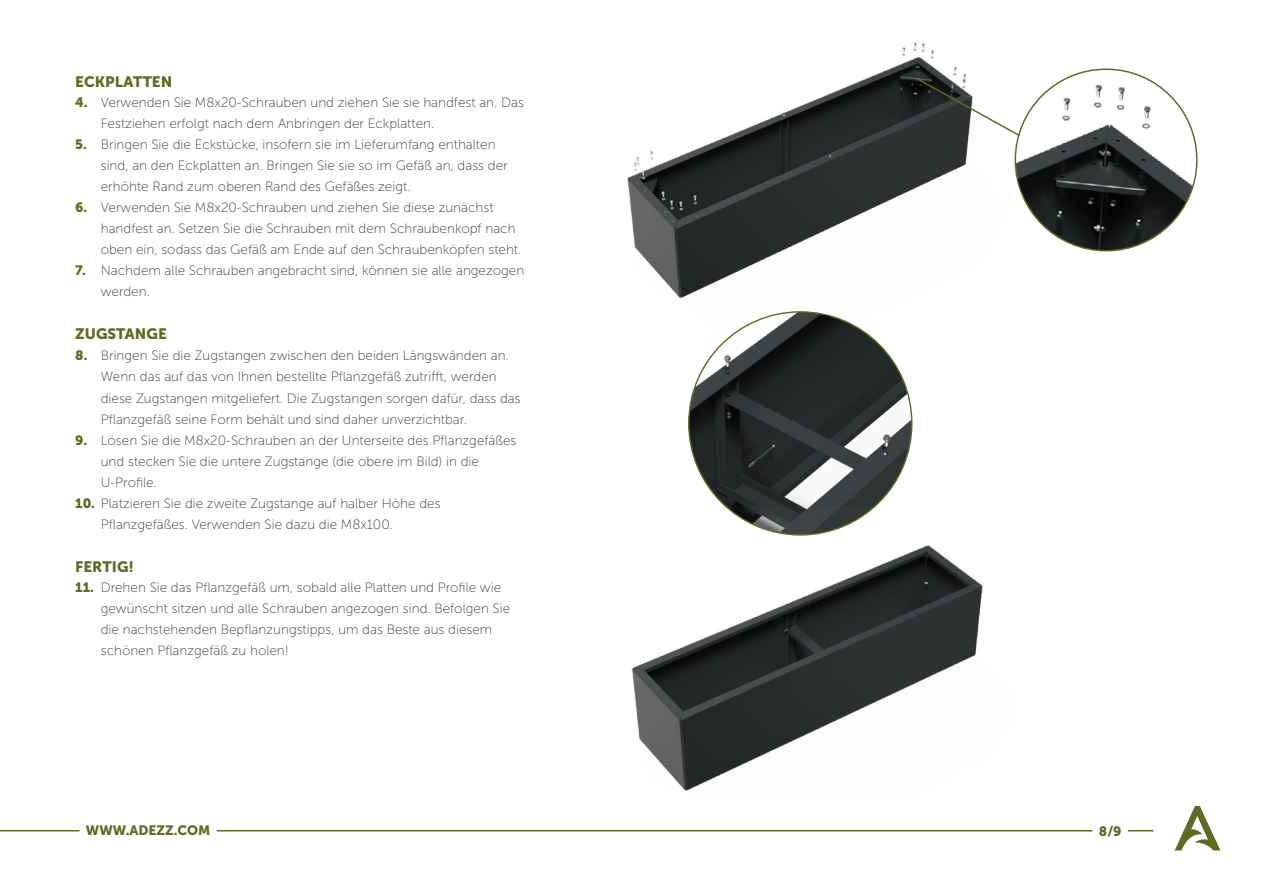
<style>
.page{position:relative;width:1263px;height:893px;background:#fff}
.page>*{position:absolute;margin:0;border:0;box-sizing:border-box;transform-origin:0 0}
.t1{font:15px "Museo Sans 900";color:#5f6b24}
.t2{font:13.5px/21px "Museo Sans 100";color:#3c3c3b}
.t3{font:13.5px "Museo Sans 900";color:#5f6b24}
.s1{font-family:"Museo Sans 900";color:#5f6b24}
</style>
<div class="page">
<svg style="left:1175px;top:806px;width:45px;height:44px"></svg>
<svg style="left:1128px;top:830px;width:25px;height:1px"></svg>
<hr style="left:0;top:830px;width:80px;height:1px;background:#5f6b24">
<hr style="left:217px;top:830px;width:875px;height:1px;background:#5f6b24">
<img style="left:627px;top:42px;width:401px;height:306px">
<img style="left:1015px;top:69px;width:182px;height:182px;border-radius:91px">
<svg style="left:914px;top:76px;width:107px;height:62px"></svg>
<img style="left:689px;top:312px;width:223px;height:223px;border-radius:112px">
<img style="left:631px;top:507px;width:352px;height:284px">
<p class="t1" style="left:75px;top:73px;width:99px">ECKPLATTEN</p>
<p class="t2" style="left:101px;top:92px;width:425px;text-indent:-26px"><span class="s1">4.</span> Verwenden Sie M8x20-Schrauben und ziehen Sie sie handfest an. Das<br>Festziehen erfolgt nach dem Anbringen der Eckplatten.</p>
<p class="t2" style="left:101px;top:134px;width:408px;text-indent:-26px"><span class="s1">5.</span> Bringen Sie die Eckstücke, insofern sie im Lieferumfang enthalten sind, an den Eckplatten an. Bringen Sie sie so im Gefäß an, dass der erhöhte Rand zum oberen Rand des Gefäßes zeigt.</p>
<p class="t2" style="left:101px;top:197px;width:422px;text-indent:-26px"><span class="s1">6.</span> Verwenden Sie M8x20-Schrauben und ziehen Sie diese zunächst handfest an. Setzen Sie die Schrauben mit dem Schraubenkopf nach oben ein, sodass das Gefäß am Ende auf den Schraubenköpfen steht.</p>
<p class="t2" style="left:101px;top:260px;width:425px;text-indent:-26px"><span class="s1">7.</span> Nachdem alle Schrauben angebracht sind, können sie alle angezogen werden.</p>
<p class="t1" style="left:75px;top:326px;width:93px">ZUGSTANGE</p>
<p class="t2" style="left:101px;top:345px;width:421px;text-indent:-26px"><span class="s1">8.</span> Bringen Sie die Zugstangen zwischen den beiden Längswänden an.<br>Wenn das auf das von Ihnen bestellte Pflanzgefäß zutrifft, werden diese Zugstangen mitgeliefert. Die Zugstangen sorgen dafür, dass das Pflanzgefäß seine Form behält und sind daher unverzichtbar.</p>
<p class="t2" style="left:101px;top:429px;width:417px;text-indent:-26px"><span class="s1">9.</span> Lösen Sie die M8x20-Schrauben an der Unterseite des Pflanzgefäßes und stecken Sie die untere Zugstange (die obere im Bild) in die<br>U-Profile.</p>
<p class="t2" style="left:101px;top:493px;width:341px;text-indent:-26px"><span class="s1">10.</span> Platzieren Sie die zweite Zugstange auf halber Höhe des<br>Pflanzgefäßes. Verwenden Sie dazu die M8x100.</p>
<p class="t1" style="left:75px;top:558px;width:60px">FERTIG!</p>
<p class="t2" style="left:101px;top:577px;width:411px;text-indent:-26px"><span class="s1">11.</span> Drehen Sie das Pflanzgefäß um, sobald alle Platten und Profile wie gewünscht sitzen und alle Schrauben angezogen sind. Befolgen Sie die nachstehenden Bepflanzungstipps, um das Beste aus diesem schönen Pflanzgefäß zu holen!</p>
<p class="t3" style="left:86px;top:823px;width:126px">WWW.ADEZZ.COM</p>
<p class="t3" style="left:1099px;top:823px;width:24px">8/9</p>
</div>
